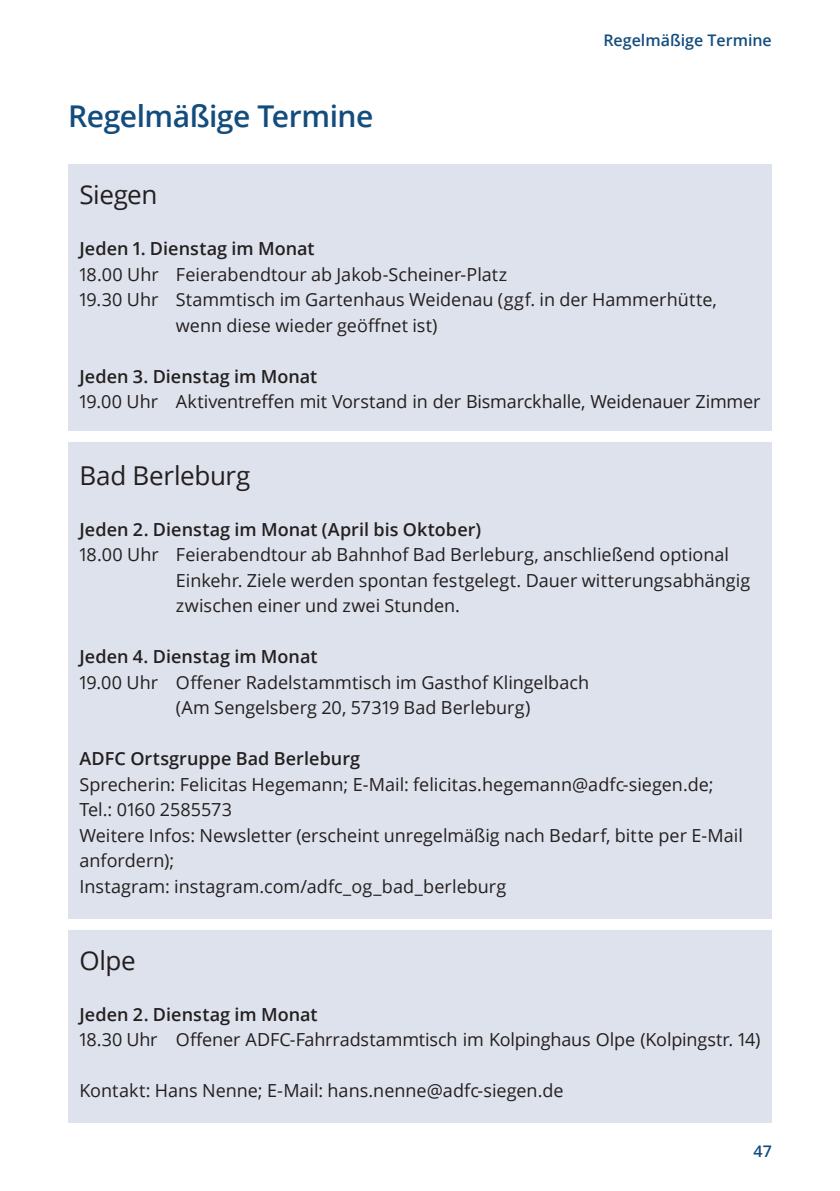
<style>
.page{position:relative;width:840px;height:1191px;background:#fff}
.page>*{position:absolute;margin:0;border:0;box-sizing:border-box;transform-origin:0 0}
.t1{font:600 30px "Open Sans";letter-spacing:-.02em;color:#134d7e}
.t2{font:26px "Open Sans";letter-spacing:-.015em;color:#231f20}
.t3{font:18px/25.6px "Open Sans";color:#231f20}
.t4{font:600 18px "Open Sans";letter-spacing:.005em;color:#231f20}
.t5{font:600 16px "Open Sans";color:#134d7e}
</style>
<div class="page">
<div style="left:68px;top:164px;width:703px;height:267px;background:#dee2ec"></div>
<div style="left:68px;top:442px;width:703px;height:476px;background:#dee2ec"></div>
<div style="left:68px;top:930px;width:703px;height:193px;background:#dee2ec"></div>
<h1 class="t1" style="left:68px;top:96px;width:307px">Regelmäßige Termine</h1>
<p class="t5" style="left:603px;top:29px;width:170px">Regelmäßige Termine</p>
<h2 class="t2" style="left:79px;top:177px;width:79px">Siegen</h2>
<p class="t4" style="left:79px;top:236px;width:236px">Jeden 1. Dienstag im Monat</p>
<p class="t3" style="left:79px;top:261px;width:429px">18.00 Uhr Feierabendtour ab Jakob-Scheiner-Platz</p>
<p class="t3" style="left:79px;top:286px;width:638px">19.30 Uhr Stammtisch im Gartenhaus Weidenau (ggf. in der Hammerhütte,</p>
<p class="t3" style="left:176px;top:312px;width:263px">wenn diese wieder geöffnet ist)</p>
<p class="t4" style="left:79px;top:364px;width:239px">Jeden 3. Dienstag im Monat</p>
<p class="t3" style="left:79px;top:388px;width:682px">19.00 Uhr Aktiventreffen mit Vorstand in der Bismarckhalle, Weidenauer Zimmer</p>
<h2 class="t2" style="left:79px;top:457px;width:172px">Bad Berleburg</h2>
<p class="t4" style="left:79px;top:517px;width:403px">Jeden 2. Dienstag im Monat (April bis Oktober)</p>
<p class="t3" style="left:176px;top:541px;width:575px;text-indent:-96px">18.00 Uhr Feierabendtour ab Bahnhof Bad Berleburg, anschließend optional<br>Einkehr. Ziele werden spontan festgelegt. Dauer witterungsabhängig zwischen einer und zwei Stunden.</p>
<p class="t4" style="left:79px;top:644px;width:239px">Jeden 4. Dienstag im Monat</p>
<p class="t3" style="left:176px;top:669px;width:414px;text-indent:-96px">19.00 Uhr Offener Radelstammtisch im Gasthof Klingelbach (Am Sengelsberg 20, 57319 Bad Berleburg)</p>
<p class="t4" style="left:79px;top:746px;width:282px">ADFC Ortsgruppe Bad Berleburg</p>
<p class="t3" style="left:79px;top:771px;width:664px">Sprecherin: Felicitas Hegemann; E-Mail: felicitas.hegemann@adfc-siegen.de; Tel.: 0160 2585573<br>Weitere Infos: Newsletter (erscheint unregelmäßig nach Bedarf, bitte per E-Mail anfordern);<br>Instagram: instagram.com/adfc_og_bad_berleburg</p>
<h2 class="t2" style="left:79px;top:942px;width:58px">Olpe</h2>
<p class="t4" style="left:79px;top:1001px;width:239px">Jeden 2. Dienstag im Monat</p>
<p class="t3" style="left:79px;top:1026px;width:682px">18.30 Uhr Offener ADFC-Fahrradstammtisch im Kolpinghaus Olpe (Kolpingstr. 14)</p>
<p class="t3" style="left:79px;top:1077px;width:485px">Kontakt: Hans Nenne; E-Mail: hans.nenne@adfc-siegen.de</p>
<p class="t5" style="left:753px;top:1140px;width:20px">47</p>
</div>
